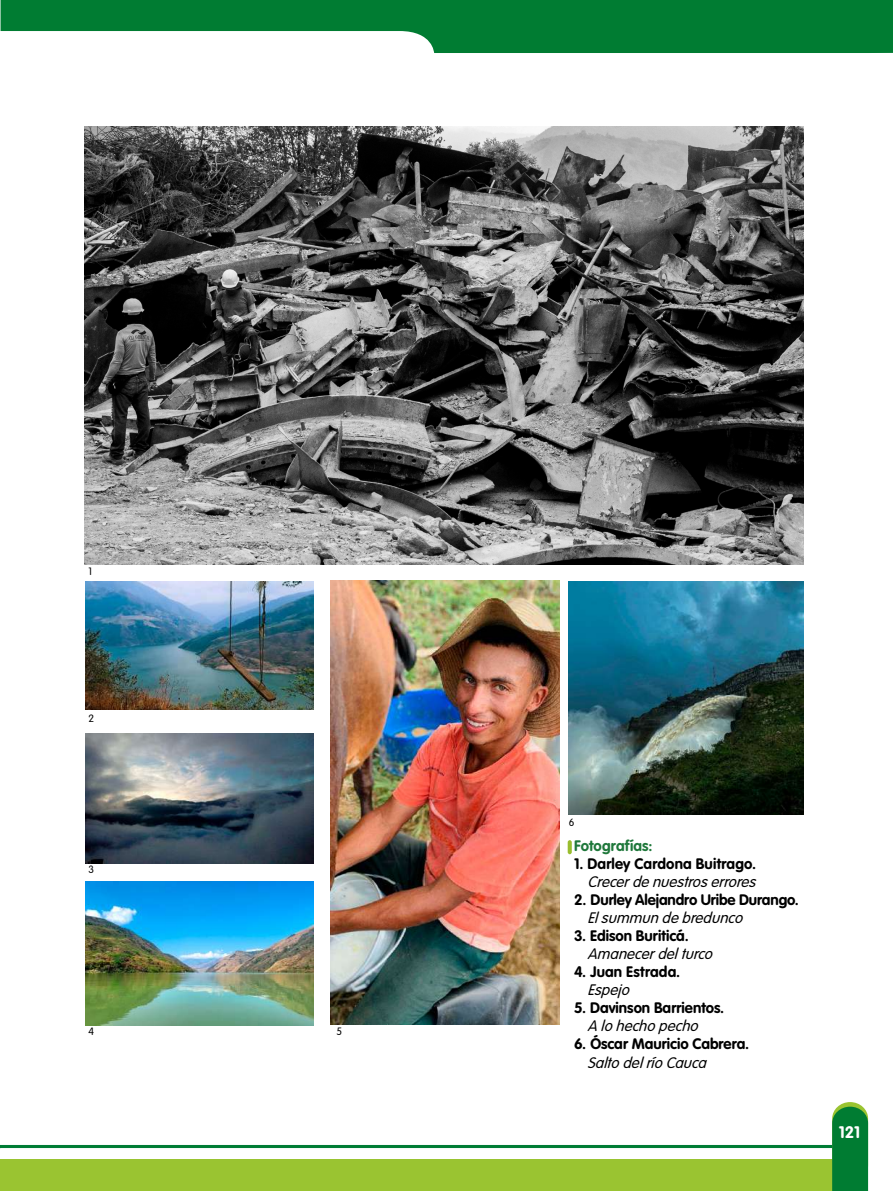
<style>
.page{position:relative;width:893px;height:1191px;background:#fff}
.page>*{position:absolute;margin:0;border:0;box-sizing:border-box;transform-origin:0 0}
.t1{font:700 16.5px "VAG Rounded Std";color:#fff}
.t2{font:700 15px "VAG Rounded Std";color:#000}
.t3{font:italic 300 15px "VAG Rounded";letter-spacing:.01em;color:#000}
.t4{font:700 15px "VAG Rounded Std";letter-spacing:.01em;color:#1f783b}
.t5{font:300 10.5px "VAG Rounded Std";color:#000}
</style>
<div class="page">
<hr style="left:0;top:1159px;width:1px;height:32px;background:#9ac431">
<hr style="left:1px;top:1145px;width:848px;height:3px;background:#007d39">
<hr style="left:1px;top:1145px;width:850px;height:2px;background:#007c32">
<div style="left:1px;top:1159px;width:851px;height:32px;background:#9ac431"></div>
<svg style="left:832px;top:1102px;width:36px;height:89px;background:#13853a"></svg>
<svg style="left:1px;top:0;width:892px;height:53px;fill:#007c32"></svg>
<img style="left:85px;top:733px;width:228px;height:130px">
<img style="left:85px;top:127px;width:719px;height:437px">
<img style="left:85px;top:882px;width:228px;height:143px">
<img style="left:330px;top:581px;width:230px;height:444px">
<img style="left:85px;top:582px;width:228px;height:127px">
<img style="left:569px;top:582px;width:235px;height:233px">
<svg style="left:568px;top:840px;width:4px;height:14px"></svg>
<p class="t5" style="left:88px;top:565px;width:5px">1</p>
<p class="t5" style="left:88px;top:712px;width:7px">2</p>
<p class="t5" style="left:88px;top:863px;width:7px">3</p>
<p class="t5" style="left:88px;top:1025px;width:7px">4</p>
<p class="t5" style="left:337px;top:1025px;width:7px">5</p>
<p class="t5" style="left:569px;top:816px;width:7px">6</p>
<p class="t4" style="left:574px;top:837px;width:80px">Fotografías:</p>
<p class="t2" style="left:574px;top:855px;width:184px">1. Darley Cardona Buitrago.</p>
<p class="t3" style="left:587px;top:873px;width:169px">Crecer de nuestros errores</p>
<p class="t2" style="left:574px;top:891px;width:226px">2. Durley Alejandro Uribe Durango.</p>
<p class="t3" style="left:587px;top:909px;width:156px">El summun de bredunco</p>
<p class="t2" style="left:574px;top:927px;width:116px">3. Edison Buriticá.</p>
<p class="t3" style="left:587px;top:945px;width:126px">Amanecer del turco</p>
<p class="t2" style="left:574px;top:963px;width:108px">4. Juan Estrada.</p>
<p class="t3" style="left:587px;top:981px;width:43px">Espejo</p>
<p class="t2" style="left:574px;top:999px;width:152px">5. Davinson Barrientos.</p>
<p class="t3" style="left:587px;top:1017px;width:112px">A lo hecho pecho</p>
<p class="t2" style="left:574px;top:1035px;width:177px">6. Óscar Mauricio Cabrera.</p>
<p class="t3" style="left:587px;top:1053px;width:120px">Salto del río Cauca</p>
<p class="t1" style="left:839px;top:1122px;width:23px">121</p>
</div>
